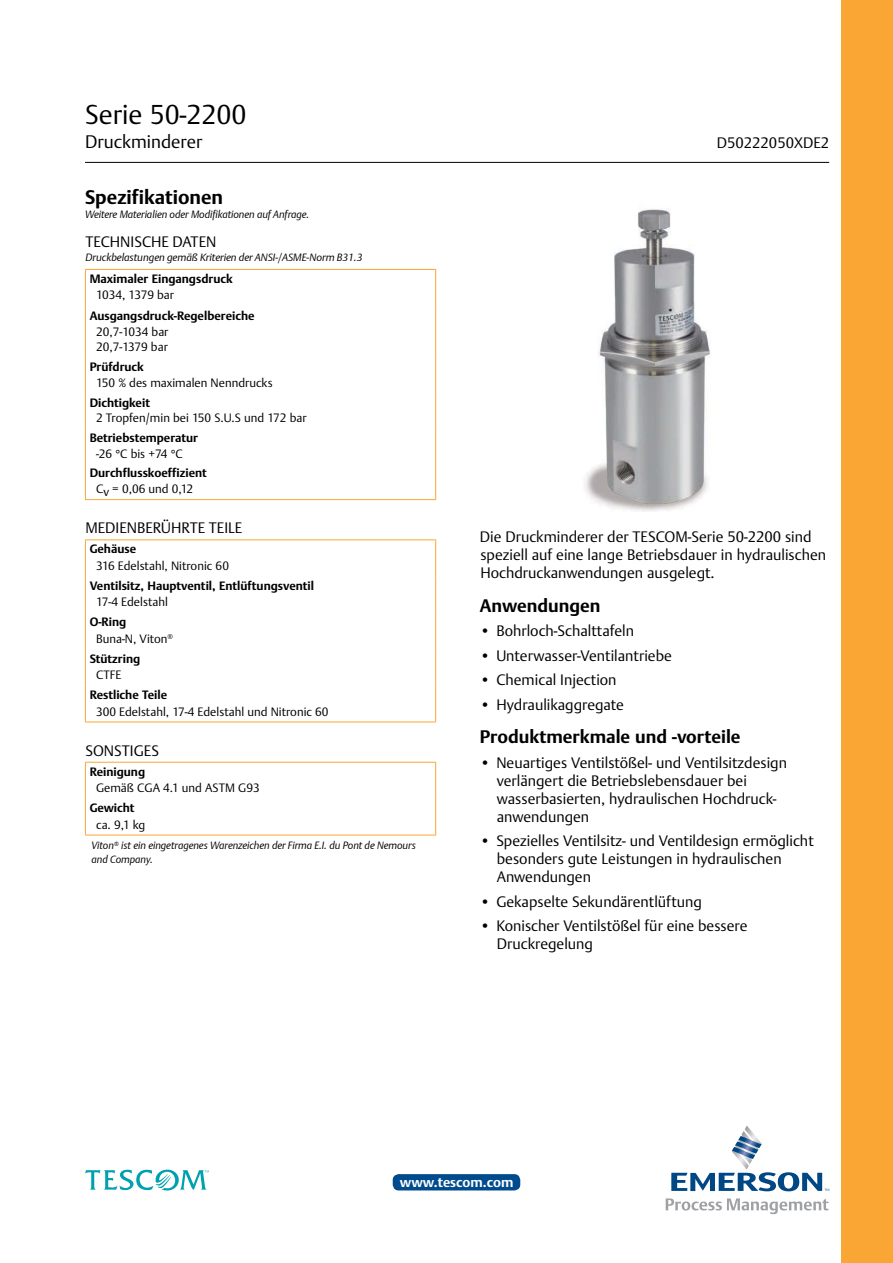
<style>
.page{position:relative;width:893px;height:1263px;background:#fff}
.page>*{position:absolute;margin:0;border:0;box-sizing:border-box;transform-origin:0 0}
.t1{font:300 27px "DTL Argo T";color:#000}
.t2{font:700 19.5px "DTL Argo T";color:#000}
.t3{font:700 18px "DTL Argo T";color:#000}
.t4{font:300 18px "DTL Argo T";color:#000}
.t5{font:300 15px/18px "DTL Argo T";color:#000}
.t6{font:700 13.5px "DTL Argo T";color:#fff}
.t7{font:300 12px/15.8px "DTL Argo T";color:#000}
.t8{font:700 12px "DTL Argo T";color:#000}
.t9{font:italic 10.5px/13.5px "DTL Argo T Light";letter-spacing:-.005em;color:#000}
.s1{font-weight:700}
</style>
<div class="page">
<div style="left:842px;top:0;width:51px;height:1263px;background:#faa634"></div>
<hr style="left:85px;top:162px;width:744px;height:1px;background:#000">
<hr style="left:85px;top:269px;width:351px;height:1px;background:#faa634">
<hr style="left:435px;top:306px;width:1px;height:52px;background:#faa634">
<hr style="left:435px;top:358px;width:1px;height:35px;background:#faa634">
<hr style="left:435px;top:393px;width:1px;height:35px;background:#faa634">
<hr style="left:85px;top:270px;width:1px;height:36px;background:#faa634">
<hr style="left:435px;top:270px;width:1px;height:36px;background:#faa634">
<hr style="left:85px;top:306px;width:1px;height:52px;background:#faa634">
<hr style="left:85px;top:358px;width:1px;height:35px;background:#faa634">
<hr style="left:85px;top:393px;width:1px;height:35px;background:#faa634">
<hr style="left:85px;top:428px;width:1px;height:36px;background:#faa634">
<hr style="left:85px;top:464px;width:1px;height:35px;background:#faa634">
<hr style="left:435px;top:464px;width:1px;height:35px;background:#faa634">
<hr style="left:85px;top:576px;width:1px;height:37px;background:#faa634">
<hr style="left:85px;top:613px;width:1px;height:36px;background:#faa634">
<hr style="left:85px;top:649px;width:1px;height:36px;background:#faa634">
<hr style="left:85px;top:685px;width:1px;height:37px;background:#faa634">
<hr style="left:435px;top:685px;width:1px;height:37px;background:#faa634">
<hr style="left:85px;top:762px;width:1px;height:37px;background:#faa634">
<hr style="left:435px;top:762px;width:1px;height:37px;background:#faa634">
<hr style="left:85px;top:799px;width:1px;height:36px;background:#faa634">
<hr style="left:435px;top:799px;width:1px;height:36px;background:#faa634">
<hr style="left:85px;top:835px;width:351px;height:1px;background:#faa634">
<hr style="left:435px;top:428px;width:1px;height:36px;background:#faa634">
<hr style="left:85px;top:539px;width:351px;height:1px;background:#faa634">
<hr style="left:85px;top:540px;width:1px;height:36px;background:#faa634">
<hr style="left:435px;top:540px;width:1px;height:36px;background:#faa634">
<hr style="left:85px;top:722px;width:351px;height:1px;background:#faa634">
<hr style="left:85px;top:762px;width:351px;height:1px;background:#faa634">
<hr style="left:85px;top:499px;width:351px;height:1px;background:#faa634">
<hr style="left:435px;top:576px;width:1px;height:37px;background:#faa634">
<hr style="left:435px;top:613px;width:1px;height:36px;background:#faa634">
<hr style="left:435px;top:649px;width:1px;height:36px;background:#faa634">
<img style="left:585px;top:209px;width:126px;height:303px">
<svg style="left:671px;top:1125px;width:158px;height:66px"></svg>
<svg style="left:666px;top:1198px;width:162px;height:16px"></svg>
<svg style="left:85px;top:1170px;width:124px;height:20px"></svg>
<div style="left:393px;top:1174px;width:127px;height:16px;background:#004b8d;border-radius:6px"></div>
<h1 class="t1" style="left:85px;top:98px;width:163px">Serie 50-2200</h1>
<p class="t4" style="left:85px;top:131px;width:119px">Druckminderer</p>
<p class="t5" style="left:717px;top:133px;width:114px">D50222050XDE2</p>
<h2 class="t2" style="left:85px;top:186px;width:140px">Spezifikationen</h2>
<p class="t9" style="left:85px;top:207px;width:226px">Weitere Materialien oder Modifikationen auf Anfrage.</p>
<p class="t5" style="left:85px;top:233px;width:132px">TECHNISCHE DATEN</p>
<p class="t9" style="left:85px;top:250px;width:279px">Druckbelastungen gemäß Kriterien der ANSI-/ASME-Norm B31.3</p>
<p class="t8" style="left:90px;top:272px;width:145px">Maximaler Eingangsdruck</p>
<p class="t7" style="left:96px;top:287px;width:80px">1034, 1379 bar</p>
<p class="t8" style="left:90px;top:308px;width:166px">Ausgangsdruck-Regelbereiche</p>
<p class="t7" style="left:96px;top:323px;width:74px">20,7-1034 bar<br>20,7-1379 bar</p>
<p class="t8" style="left:90px;top:360px;width:56px">Prüfdruck</p>
<p class="t7" style="left:96px;top:375px;width:178px">150 % des maximalen Nenndrucks</p>
<p class="t8" style="left:90px;top:395px;width:62px">Dichtigkeit</p>
<p class="t7" style="left:96px;top:410px;width:212px">2 Tropfen/min bei 150 S.U.S und 172 bar</p>
<p class="t8" style="left:90px;top:430px;width:110px">Betriebstemperatur</p>
<p class="t7" style="left:96px;top:445px;width:88px">-26 °C bis +74 °C</p>
<p class="t8" style="left:90px;top:466px;width:119px">Durchflusskoeffizient</p>
<p class="t7" style="left:96px;top:481px;width:99px">Cv = 0,06 und 0,12</p>
<p class="t5" style="left:85px;top:519px;width:158px">MEDIENBERÜHRTE TEILE</p>
<p class="t8" style="left:90px;top:542px;width:48px">Gehäuse</p>
<p class="t7" style="left:96px;top:558px;width:134px">316 Edelstahl, Nitronic 60</p>
<p class="t8" style="left:90px;top:578px;width:226px">Ventilsitz, Hauptventil, Entlüftungsventil</p>
<p class="t7" style="left:96px;top:594px;width:73px">17-4 Edelstahl</p>
<p class="t7" style="left:96px;top:614px;width:79px;line-height:16.5px;text-indent:-6px"><span class="s1">O-Ring<br></span>Buna-N, Viton<sup>®</sup></p>
<p class="t8" style="left:90px;top:651px;width:52px">Stützring</p>
<p class="t7" style="left:96px;top:667px;width:27px">CTFE</p>
<p class="t8" style="left:90px;top:688px;width:79px">Restliche Teile</p>
<p class="t7" style="left:96px;top:703px;width:234px">300 Edelstahl, 17-4 Edelstahl und Nitronic 60</p>
<p class="t5" style="left:85px;top:741px;width:75px">SONSTIGES</p>
<p class="t8" style="left:90px;top:764px;width:57px">Reinigung</p>
<p class="t7" style="left:96px;top:780px;width:165px">Gemäß CGA 4.1 und ASTM G93</p>
<p class="t8" style="left:90px;top:801px;width:46px">Gewicht</p>
<p class="t7" style="left:96px;top:816px;width:51px">ca. 9,1 kg</p>
<p class="t9" style="left:91px;top:839px;width:326px">Viton<sup>®</sup> ist ein eingetragenes Warenzeichen der Firma E.I. du Pont de Nemours and Company.</p>
<p class="t5" style="left:480px;top:528px;width:348px">Die Druckminderer der TESCOM-Serie 50-2200 sind speziell auf eine lange Betriebsdauer in hydraulischen<br>Hochdruckanwendungen ausgelegt.</p>
<p class="t3" style="left:480px;top:595px;width:122px">Anwendungen</p>
<p class="t5" style="left:480px;top:622px;width:156px">• Bohrloch-Schalttafeln</p>
<p class="t5" style="left:480px;top:646px;width:194px">• Unterwasser-Ventilantriebe</p>
<p class="t5" style="left:480px;top:671px;width:138px">• Chemical Injection</p>
<p class="t5" style="left:480px;top:695px;width:146px">• Hydraulikaggregate</p>
<p class="t3" style="left:480px;top:726px;width:262px">Produktmerkmale und -vorteile</p>
<p class="t5" style="left:497px;top:753px;width:292px;text-indent:-17px">• Neuartiges Ventilstößel- und Ventilsitzdesign verlängert die Betriebslebensdauer bei wasserbasierten, hydraulischen Hochdruck&shy;anwendungen</p>
<p class="t5" style="left:497px;top:832px;width:318px;text-indent:-17px">• Spezielles Ventilsitz- und Ventildesign ermöglicht besonders gute Leistungen in hydraulischen<br>Anwendungen</p>
<p class="t5" style="left:480px;top:892px;width:224px">• Gekapselte Sekundärentlüftung</p>
<p class="t5" style="left:497px;top:916px;width:252px;text-indent:-17px">• Konischer Ventilstößel für eine bessere<br>Druckregelung</p>
<p class="t6" style="left:400px;top:1174px;width:115px">www.tescom.com</p>
</div>
